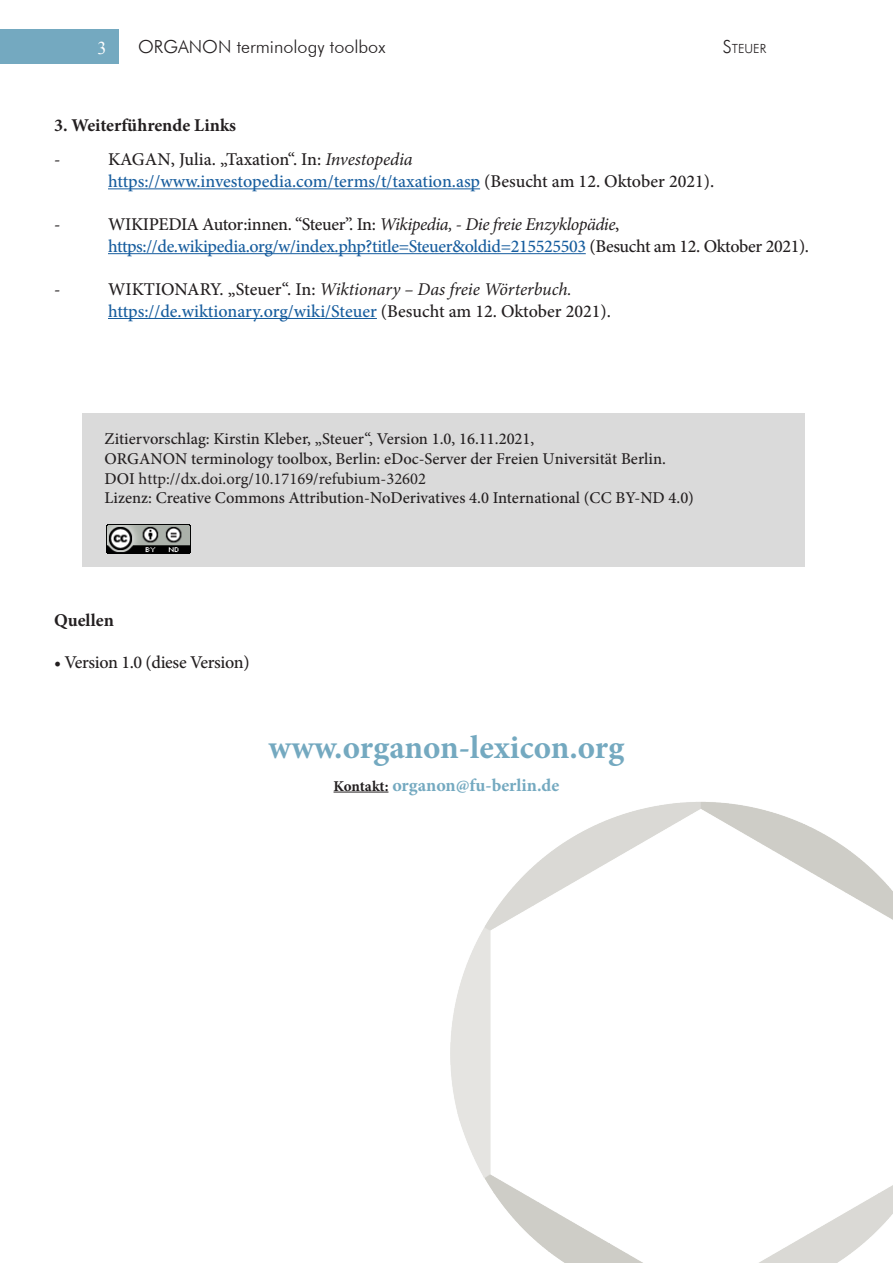
<style>
.page{position:relative;width:893px;height:1263px;background:#fff}
.page>*{position:absolute;margin:0;border:0;box-sizing:border-box;transform-origin:0 0}
.t1{font:700 33px "Minion Pro";color:#74a9c0}
.t2{font:500 18px "Minion Pro";letter-spacing:-.01em;color:#175d9e}
.t3{font:500 18px "Minion Pro";letter-spacing:-.02em;color:#231f20}
.t4{font:italic 18px "Minion Pro";letter-spacing:-.005em;color:#231f20}
.t5{font:500 18px "Minion Pro";color:#231f20}
.t6{font:700 18px "Minion Pro";color:#231f20}
.t7{font:700 18px "Minion Pro";color:#74a9c0}
.t8{font:300 18px "Futura BT";color:#231f20}
.t9{font:18px "Times New Roman";color:#fff}
.t10{font:500 16.5px/19.8px "Minion Pro";color:#231f20}
.t11{font:300 12.6px "Futura BT";color:#231f20}
.s1{font-size:18px}
.s2{font-weight:400;font-style:italic}
.s3{color:#231f20}
.s4{font-weight:500;font-style:normal}
.s5{font-weight:400}
.s6{font-size:15px;color:#231f20}
</style>
<div class="page">
<img style="left:450px;top:802px;width:443px;height:461px">
<div style="left:0;top:29px;width:118px;height:35px;background:#74a9c0"></div>
<hr style="left:108px;top:188px;width:372px;height:1px;background:#175d9e">
<hr style="left:108px;top:253px;width:478px;height:1px;background:#175d9e">
<hr style="left:108px;top:318px;width:269px;height:1px;background:#175d9e">
<div style="left:82px;top:413px;width:723px;height:154px;background:#dadada"></div>
<img style="left:106px;top:524px;width:85px;height:30px">
<hr style="left:334px;top:792px;width:54px;height:1px;background:#231f20">
<p class="t9" style="left:98px;top:35px;width:10px">3</p>
<p class="t8" style="left:138px;top:36px;width:249px">ORGANON terminology toolbox</p>
<p class="t11" style="left:723px;top:41px;width:45px"><span class="s1">S</span>TEUER</p>
<p class="t6" style="left:54px;top:113px;width:184px">3. Weiterführende Links</p>
<p class="t3" style="left:54px;top:148px;width:8px">-</p>
<p class="t5" style="left:108px;top:148px;width:306px">KAGAN, Julia. „Taxation“. In: <span class="s2">Investopedia</span></p>
<p class="t2" style="left:108px;top:169px;width:608px">https://www.investopedia.com/terms/t/taxation.asp <span class="s3">(Besucht am 12. Oktober 2021).</span></p>
<p class="t3" style="left:54px;top:212px;width:8px">-</p>
<p class="t3" style="left:108px;top:212px;width:513px">WIKIPEDIA Autor:innen. “Steuer”. In: <span class="s2">Wikipedia, - Die freie Enzyklopädie</span>,</p>
<p class="t2" style="left:108px;top:234px;width:703px">https://de.wikipedia.org/w/index.php?title=Steuer&amp;oldid=215525503 <span class="s3">(Besucht am 12. Oktober 2021).</span></p>
<p class="t3" style="left:54px;top:277px;width:8px">-</p>
<p class="t4" style="left:108px;top:277px;width:465px"><span class="s4">WIKTIONARY. „Steuer“. In:</span> Wiktionary – Das freie Wörterbuch.</p>
<p class="t2" style="left:108px;top:299px;width:504px">https://de.wiktionary.org/wiki/Steuer <span class="s3">(Besucht am 12. Oktober 2021).</span></p>
<p class="t10" style="left:105px;top:429px;width:591px">Zitiervorschlag: Kirstin Kleber, „Steuer“, Version 1.0, 16.11.2021,<br>ORGANON terminology toolbox, Berlin: eDoc-Server der Freien Universität Berlin.<br>DOI <span class="s5">http://dx.doi.org/10.17169/refubium-32602<br></span>Lizenz: Creative Commons Attribution-NoDerivatives 4.0 International (CC BY-ND 4.0)</p>
<p class="t6" style="left:54px;top:608px;width:61px">Quellen</p>
<p class="t3" style="left:54px;top:650px;width:197px">• Version 1.0 (diese Version)</p>
<p class="t1" style="left:269px;top:724px;width:357px">www.organon-lexicon.org</p>
<p class="t7" style="left:334px;top:772px;width:227px"><span class="s6">Kontakt:</span> organon@fu-berlin.de</p>
</div>
